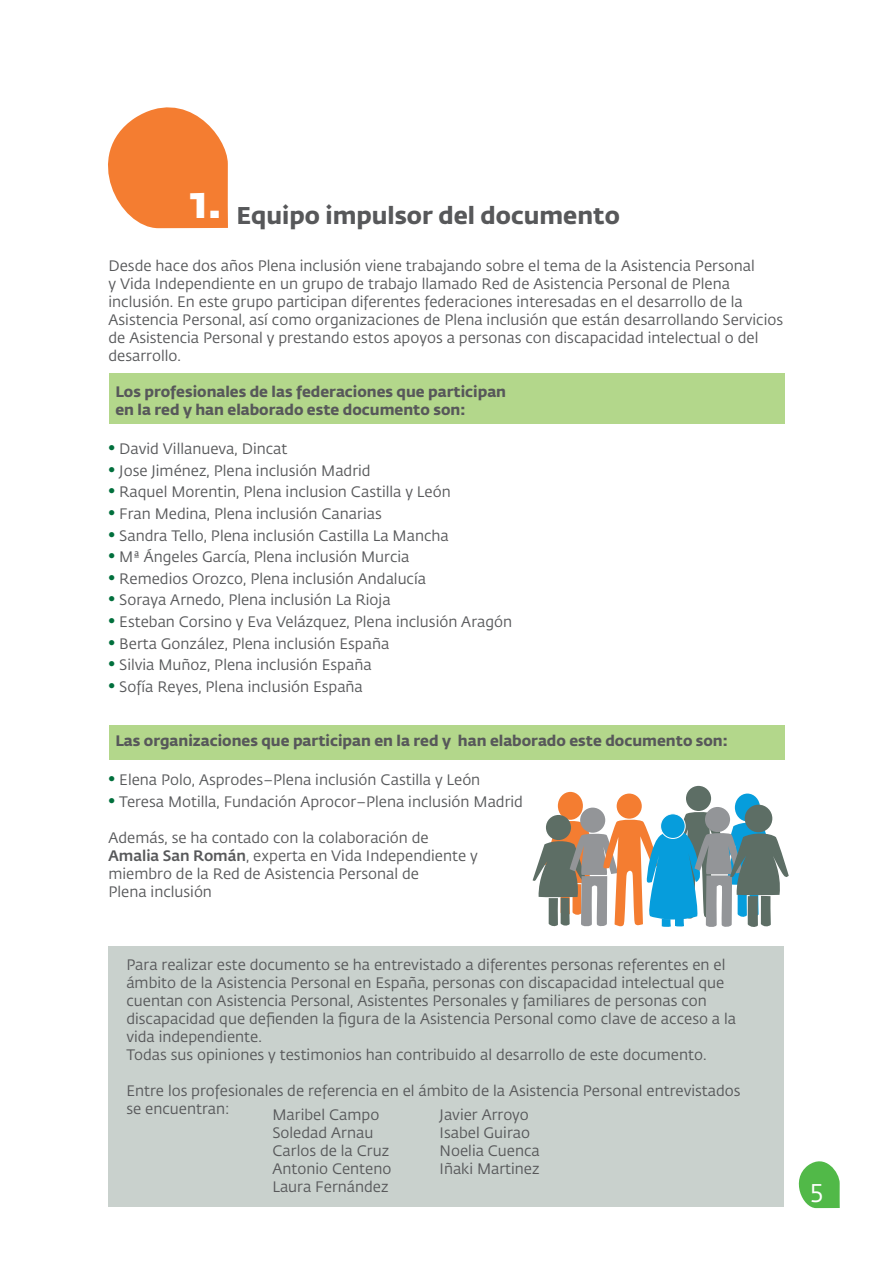
<style>
.page{position:relative;width:893px;height:1263px;background:#fff}
.page>*{position:absolute;margin:0;border:0;box-sizing:border-box;transform-origin:0 0}
.t1{font:25.5px "Fedra Sans Pro";color:#fff}
.t2{font:700 24px "Fedra Sans Pro";color:#57585a}
.t3{font:15px/18px "Fedra Sans Pro";color:#57585a}
.t4{font:700 15px/18px "Fedra Sans Pro";color:#57585a}
.s1{font-weight:700;font-size:18px;color:#006f3c}
.s2{font-weight:500}
</style>
<div class="page">
<div style="left:558px;top:792px;width:25px;height:28px;background:#f47d31;border-radius:50%"></div>
<div style="left:735px;top:793px;width:25px;height:28px;background:#069ddc;border-radius:50%"></div>
<div style="left:686px;top:786px;width:25px;height:25px;background:#5d6e65;border-radius:50%"></div>
<div style="left:108px;top:946px;width:676px;height:261px;background:#c9d1cd"></div>
<div style="left:109px;top:725px;width:675px;height:35px;background:#b3d78b"></div>
<div style="left:109px;top:373px;width:675px;height:51px;background:#b3d78b"></div>
<svg style="left:108px;top:107px;width:120px;height:121px"></svg>
<div style="left:617px;top:793px;width:25px;height:26px;background:#f47d31;border-radius:50%"></div>
<div style="left:580px;top:808px;width:25px;height:25px;background:#939598;border-radius:50%"></div>
<div style="left:705px;top:807px;width:25px;height:25px;background:#939598;border-radius:50%"></div>
<div style="left:745px;top:805px;width:27px;height:27px;background:#5d6e65;border-radius:50%"></div>
<svg style="left:533px;top:811px;width:256px;height:116px"></svg>
<svg style="left:798px;top:1161px;width:42px;height:47px"></svg>
<h2 class="t2" style="left:190px;top:196px;width:432px"><sup>1.</sup> Equipo impulsor del documento</h2>
<p class="t3" style="left:108px;top:256px;width:676px">Desde hace dos años Plena inclusión viene trabajando sobre el tema de la Asistencia Personal<br>y Vida Independiente en un grupo de trabajo llamado Red de Asistencia Personal de Plena inclusión. En este grupo participan diferentes federaciones interesadas en el desarrollo de la Asistencia Personal, así como organizaciones de Plena inclusión que están desarrollando Servicios de Asistencia Personal y prestando estos apoyos a personas con discapacidad intelectual o del desarrollo.</p>
<p class="t4" style="left:115px;top:381px;width:392px">Los profesionales de las federaciones que participan en la red y han elaborado este documento son:</p>
<p class="t3" style="left:108px;top:439px;width:181px"><span class="s1">•</span> David Villanueva, Dincat</p>
<p class="t3" style="left:108px;top:461px;width:264px"><span class="s1">•</span> Jose Jiménez, Plena inclusión Madrid</p>
<p class="t3" style="left:108px;top:483px;width:344px"><span class="s1">•</span> Raquel Morentin, Plena inclusion Castilla y León</p>
<p class="t3" style="left:108px;top:504px;width:275px"><span class="s1">•</span> Fran Medina, Plena inclusión Canarias</p>
<p class="t3" style="left:108px;top:526px;width:342px"><span class="s1">•</span> Sandra Tello, Plena inclusión Castilla La Mancha</p>
<p class="t3" style="left:108px;top:547px;width:303px"><span class="s1">•</span> Mª Ángeles García, Plena inclusión Murcia</p>
<p class="t3" style="left:108px;top:569px;width:319px"><span class="s1">•</span> Remedios Orozco, Plena inclusión Andalucía</p>
<p class="t3" style="left:108px;top:591px;width:284px"><span class="s1">•</span> Soraya Arnedo, Plena inclusión La Rioja</p>
<p class="t3" style="left:108px;top:612px;width:405px"><span class="s1">•</span> Esteban Corsino y Eva Velázquez, Plena inclusión Aragón</p>
<p class="t3" style="left:108px;top:634px;width:282px"><span class="s1">•</span> Berta González, Plena inclusión España</p>
<p class="t3" style="left:108px;top:655px;width:265px"><span class="s1">•</span> Silvia Muñoz, Plena inclusión España</p>
<p class="t3" style="left:108px;top:677px;width:256px"><span class="s1">•</span> Sofía Reyes, Plena inclusión España</p>
<p class="t4" style="left:115px;top:730px;width:614px">Las organizaciones que participan en la red y han elaborado este documento son:</p>
<p class="t3" style="left:108px;top:771px;width:373px"><span class="s1">•</span> Elena Polo, Asprodes–Plena inclusión Castilla y León</p>
<p class="t3" style="left:108px;top:792px;width:416px"><span class="s1">•</span> Teresa Motilla, Fundación Aprocor–Plena inclusión Madrid</p>
<p class="t3" style="left:108px;top:828px;width:371px">Además, se ha contado con la colaboración de <span class="s2">Amalia San Román</span>, experta en Vida Independiente y miembro de la Red de Asistencia Personal de<br>Plena inclusión</p>
<p class="t3" style="left:126px;top:956px;width:611px">Para realizar este documento se ha entrevistado a diferentes personas referentes en el ámbito de la Asistencia Personal en España, personas con discapacidad intelectual que cuentan con Asistencia Personal, Asistentes Personales y familiares de personas con discapacidad que defienden la figura de la Asistencia Personal como clave de acceso a la vida independiente.<br>Todas sus opiniones y testimonios han contribuido al desarrollo de este documento.</p>
<p class="t3" style="left:126px;top:1082px;width:616px">Entre los profesionales de referencia en el ámbito de la Asistencia Personal entrevistados se encuentran:</p>
<p class="t3" style="left:272px;top:1105px;width:120px">Maribel Campo<br>Soledad Arnau<br>Carlos de la Cruz<br>Antonio Centeno<br>Laura Fernández</p>
<p class="t3" style="left:440px;top:1105px;width:102px">Javier Arroyo<br>Isabel Guirao<br>Noelia Cuenca<br>Iñaki Martinez</p>
<h1 class="t1" style="left:810px;top:1172px;width:15px">5</h1>
</div>
